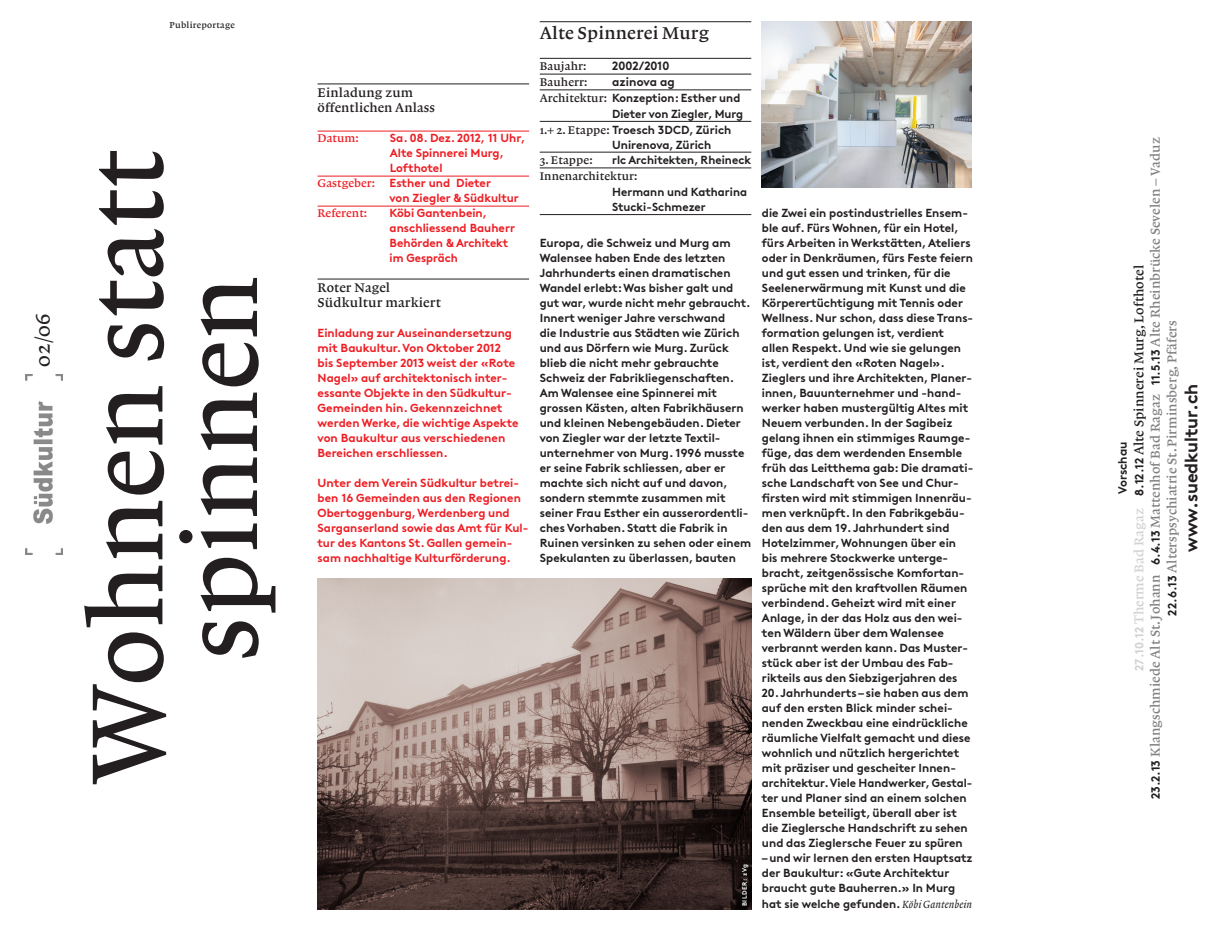
<style>
.page{position:relative;width:1217px;height:936px;background:#fff}
.page>*{position:absolute;margin:0;border:0;box-sizing:border-box;transform-origin:0 0}
.t1{font:500 106.5px "Lexicon No 1 Roman A";color:#231f20}
.t2{font:500 21px "Lexicon No 1 Roman A";color:#231f20}
.t3{font:700 18px "Black";color:#231f20}
.t4{font:18px "Lexicon No 1 Roman B Txt";letter-spacing:.01em;color:#231f20}
.t5{font:13.5px/16.5px "Lexicon No 1 Roman B Txt";letter-spacing:.005em;color:#808285;text-align:center}
.t6{font:13.5px "Lexicon No 1 Roman B Txt";letter-spacing:.005em;color:#231f20}
.t7{font:13.2px/15px "Lexicon No 1 Roman B Txt";letter-spacing:.01em;color:#231f20}
.t8{font:700 12px "Black";color:#231f20}
.t9{font:700 11.7px/15px "Black";letter-spacing:.005em;color:#231f20}
.t10{font:700 11.7px/15px "Black";letter-spacing:.005em;color:#ee1d23}
.t11{font:11.7px "Lexicon No 1 Roman B Txt";letter-spacing:.01em;color:#231f20}
.t12{font:11.7px "Lexicon No 1 Roman B Txt";letter-spacing:.005em;color:#ee1d23}
.t13{font:9px "Lexicon No 1 Roman B Txt";letter-spacing:.03em;color:#231f20}
.t14{font:700 6.3px "Black";letter-spacing:.085em;color:#fff}
.s1{font-family:"Lexicon No 1 Roman B Txt";font-weight:400}
.s2{font-family:"Lexicon No 2 Italic A";font-weight:500;font-size:10.5px}
.s3{font-family:"Black";font-weight:700;font-size:12px;color:#231f20}
.s4{font-family:"Black";font-weight:700;font-size:12px;color:#d1d2d4}
.s5{color:#d1d2d4}
.s6{font-family:"Black";font-weight:700;font-size:12px}
</style>
<div class="page">
<img style="left:26px;top:374px;width:36px;height:180px">
<hr style="left:539px;top:21px;width:212px;height:1px;background:#231f20">
<hr style="left:539px;top:58px;width:212px;height:1px;background:#231f20">
<hr style="left:539px;top:74px;width:212px;height:1px;background:#231f20">
<hr style="left:539px;top:90px;width:212px;height:1px;background:#231f20">
<hr style="left:539px;top:121px;width:212px;height:1px;background:#231f20">
<hr style="left:539px;top:152px;width:212px;height:1px;background:#231f20">
<hr style="left:539px;top:168px;width:212px;height:1px;background:#231f20">
<hr style="left:539px;top:214px;width:212px;height:1px;background:#231f20">
<img style="left:317px;top:578px;width:433px;height:331px">
<hr style="left:317px;top:84px;width:212px;height:1px;background:#231f20">
<hr style="left:317px;top:131px;width:212px;height:1px;background:#ee1d23">
<hr style="left:317px;top:176px;width:212px;height:1px;background:#ee1d23">
<hr style="left:317px;top:206px;width:212px;height:1px;background:#ee1d23">
<hr style="left:317px;top:279px;width:212px;height:1px;background:#231f20">
<img style="left:761px;top:21px;width:210px;height:166px">
<p class="t13" style="left:169px;top:20px;width:67px">Publireportage</p>
<p class="t2" style="left:31px;top:367px;width:55px;rotate:-90deg">02/06</p>
<p class="t1" style="left:67px;top:785px;width:636px;rotate:-90deg">Wohnen statt</p>
<p class="t1" style="left:162px;top:660px;width:386px;rotate:-90deg">spinnen</p>
<p class="t7" style="left:317px;top:85px;width:119px">Einladung zum öffentlichen Anlass</p>
<p class="t12" style="left:317px;top:131px;width:43px">Datum:</p>
<p class="t10" style="left:390px;top:130px;width:137px">Sa. 08. Dez. 2012, 11 Uhr,<br>Alte Spinnerei Murg,<br>Lofthotel</p>
<p class="t10" style="left:389px;top:175px;width:131px;text-indent:-72px"><span class="s1">Gastgeber:</span> Esther und Dieter<br>von Ziegler &amp; Südkultur</p>
<p class="t12" style="left:317px;top:206px;width:51px">Referent:</p>
<p class="t10" style="left:389px;top:205px;width:99px">Köbi Gantenbein,</p>
<p class="t10" style="left:389px;top:220px;width:127px">anschliessend Bauherr<br>Behörden &amp; Architekt im Gespräch</p>
<p class="t7" style="left:317px;top:280px;width:74px">Roter Nagel</p>
<p class="t6" style="left:317px;top:295px;width:125px">Südkultur markiert</p>
<p class="t10" style="left:317px;top:325px;width:202px">Einladung zur Auseinandersetzung mit Baukultur. Von Oktober 2012 bis September 2013 weist der «Rote Nagel» auf architektonisch inter&shy;essante Objekte in den Südkultur-Gemeinden hin. Gekennzeichnet werden Werke, die wichtige Aspekte von Baukultur aus verschiedenen Bereichen erschliessen.</p>
<p class="t10" style="left:317px;top:475px;width:212px">Unter dem Verein Südkultur betrei&shy;ben 16 Gemeinden aus den Regionen Obertoggenburg, Werdenberg und Sarganserland sowie das Amt für Kul&shy;tur des Kantons St. Gallen gemein&shy;sam nachhaltige Kulturförderung.</p>
<p class="t4" style="left:539px;top:23px;width:171px">Alte Spinnerei Murg</p>
<p class="t11" style="left:539px;top:60px;width:48px">Baujahr:</p>
<p class="t8" style="left:612px;top:59px;width:59px">2002/2010</p>
<p class="t11" style="left:539px;top:76px;width:49px">Bauherr:</p>
<p class="t8" style="left:612px;top:75px;width:64px">azinova ag</p>
<p class="t9" style="left:539px;top:90px;width:205px;line-height:15.8px;text-align:right"><span class="s1">Architektur:</span> Konzeption: Esther und<br>Dieter von Ziegler, Murg</p>
<p class="t9" style="left:612px;top:122px;width:121px;text-indent:-72px"><span class="s1">1.+ 2. Etappe:</span> Troesch 3DCD, Zürich<br>Unirenova, Zürich</p>
<p class="t11" style="left:539px;top:154px;width:54px">3. Etappe:</p>
<p class="t9" style="left:612px;top:153px;width:141px">rlc Architekten, Rheineck</p>
<p class="t9" style="left:612px;top:168px;width:136px;text-indent:-72px"><span class="s1">Innenarchitektur:<br></span>Hermann und Katharina<br>Stucki-Schmezer</p>
<p class="t9" style="left:539px;top:235px;width:213px">Europa, die Schweiz und Murg am Walensee haben Ende des letzten Jahrhunderts einen dramatischen Wandel erlebt: Was bisher galt und gut war, wurde nicht mehr gebraucht.<br>Innert weniger Jahre verschwand<br>die Industrie aus Städten wie Zürich und aus Dörfern wie Murg. Zurück blieb die nicht mehr gebrauchte Schweiz der Fabrikliegenschaften.<br>Am Walensee eine Spinnerei mit grossen Kästen, alten Fabrikhäusern und kleinen Nebengebäuden. Dieter von Ziegler war der letzte Textil&shy;unternehmer von Murg. 1996 musste er seine Fabrik schliessen, aber er machte sich nicht auf und davon, sondern stemmte zusammen mit seiner Frau Esther ein ausserordentli&shy;ches Vorhaben. Statt die Fabrik in Ruinen versinken zu sehen oder einem Spekulanten zu überlassen, bauten</p>
<p class="t14" style="left:740px;top:906px;width:43px;rotate:-90deg">BILDER: zVg</p>
<p class="t9" style="left:761px;top:205px;width:213px">die Zwei ein postindustrielles Ensem&shy;ble auf. Fürs Wohnen, für ein Hotel, fürs Arbeiten in Werkstätten, Ateliers oder in Denkräumen, fürs Feste feiern und gut essen und trinken, für die Seelenerwärmung mit Kunst und die Körperertüchtigung mit Tennis oder Wellness. Nur schon, dass diese Trans&shy;formation gelungen ist, verdient allen Respekt. Und wie sie gelungen ist, verdient den «Roten Nagel».<br>Zieglers und ihre Architekten, Planer&shy;innen, Bauunternehmer und -hand&shy;werker haben mustergültig Altes mit Neuem verbunden. In der Sagibeiz gelang ihnen ein stimmiges Raumge&shy;füge, das dem werdenden Ensemble früh das Leitthema gab: Die dramati&shy;sche Landschaft von See und Chur&shy;firsten wird mit stimmigen Innenräu&shy;men verknüpft. In den Fabrikgebäu&shy;den aus dem 19. Jahrhundert sind Hotelzimmer, Wohnungen über ein bis mehrere Stockwerke unterge&shy;bracht, zeitgenössische Komfortan&shy;sprüche mit den kraftvollen Räumen verbindend. Geheizt wird mit einer Anlage, in der das Holz aus den wei&shy;ten Wäldern über dem Walensee verbrannt werden kann. Das Muster&shy;stück aber ist der Umbau des Fab&shy;rikteils aus den Siebzigerjahren des</p>
<p class="t9" style="left:761px;top:685px;width:210px">20. Jahrhunderts – sie haben aus dem auf den ersten Blick minder schei&shy;nenden Zweckbau eine eindrückliche räumliche Vielfalt gemacht und diese wohnlich und nützlich hergerichtet mit präziser und gescheiter Innen&shy;architektur. Viele Handwerker, Gestal&shy;ter und Planer sind an einem solchen Ensemble beteiligt, überall aber ist die Zieglersche Handschrift zu sehen und das Zieglersche Feuer zu spüren</p>
<p class="t9" style="left:761px;top:850px;width:212px">– und wir lernen den ersten Hauptsatz der Baukultur: «Gute Architektur braucht gute Bauherren.» In Murg hat sie welche gefunden. <span class="s2">Köbi Gantenbein</span></p>
<p class="t5" style="left:1146px;top:799px;width:663px;rotate:-90deg"><span class="s3">23.2.13</span> Klangschmiede Alt St.Johann <span class="s3">6.4.13</span> Mattenhof Bad Ragaz <span class="s3">11.5.13</span> Alte Rheinbrücke Sevelen – Vaduz<br><span class="s3">22.6.13</span> Alterspsychiatrie St.Pirminsberg, Pfäfers</p>
<p class="t6" style="left:1131px;top:671px;width:407px;rotate:-90deg"><span class="s4">27.10.12</span> <span class="s5">Therme Bad Ragaz</span> <span class="s6">8.12.12</span> Alte Spinnerei Murg, Lofthotel</p>
<p class="t3" style="left:1179px;top:552px;width:170px;rotate:-90deg">www.suedkultur.ch</p>
<p class="t8" style="left:1115px;top:494px;width:54px;rotate:-90deg">Vorschau</p>
</div>
